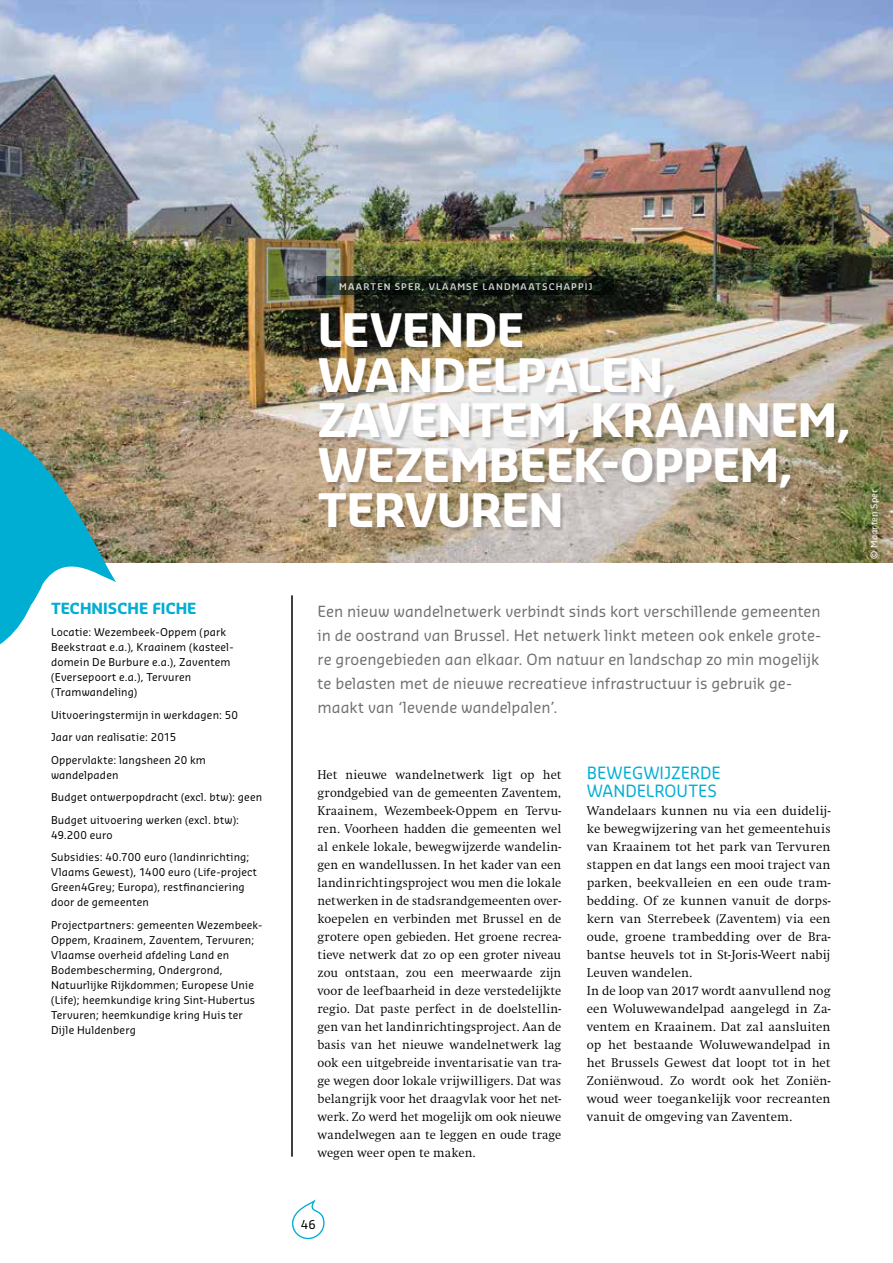
<style>
.page{position:relative;width:893px;height:1263px;background:#fff}
.page>*{position:absolute;margin:0;border:0;box-sizing:border-box;transform-origin:0 0}
.t1{font:700 45px/45px "Sansa Pro";letter-spacing:-.01em;color:#fff}
.t2{font:16.5px/18px "Sansa Pro";color:#00aed4}
.t3{font:15px/24px "Sansa Pro";color:#706f6f}
.t4{font:700 15px "Sansa Pro";letter-spacing:.005em;color:#00aed4}
.t5{font:300 13.2px/18px "Swift";letter-spacing:.005em;color:#000;text-align:justify}
.t6{font:12px "Sansa Pro";color:#000}
.t7{font:10.5px/15px "Sansa Pro";letter-spacing:.015em;color:#000}
.t8{font:600 9px "Sansa Pro";letter-spacing:.13em;color:#fff}
.t9{font:9px "Sansa Pro";letter-spacing:.02em;color:#fff}
</style>
<div class="page">
<svg style="left:292px;top:1201px;width:33px;height:39px"></svg>
<img style="left:0;top:0;width:893px;height:563px">
<hr style="left:291px;top:595px;width:2px;height:562px;background:#000">
<div style="left:319px;top:278px;width:533px;height:254px;background:#000;opacity:.2"></div>
<svg style="left:318px;top:277px;width:296px;height:18px;background:#121b13"></svg>
<svg style="left:0;top:407px;width:116px;height:238px"></svg>
<p class="t4" style="left:51px;top:598px;width:147px">TECHNISCHE FICHE</p>
<p class="t7" style="left:51px;top:625px;width:183px">Locatie: Wezembeek-Oppem (park<br>Beekstraat e.a.), Kraainem (kasteel&shy;domein De Burbure e.a.), Zaventem (Eversepoort e.a.), Tervuren (Tramwandeling)</p>
<p class="t7" style="left:51px;top:704px;width:188px;line-height:22.5px">Uitvoeringstermijn in werkdagen: 50<br>Jaar van realisatie: 2015<br>Oppervlakte: langsheen 20 km</p>
<p class="t7" style="left:51px;top:764px;width:213px;line-height:22.5px">wandelpaden<br>Budget ontwerpopdracht (excl. btw): geen<br>Budget uitvoering werken (excl. btw):</p>
<p class="t7" style="left:51px;top:824px;width:200px;line-height:22.5px">49.200 euro<br>Subsidies: 40.700 euro (landinrichting;</p>
<p class="t7" style="left:51px;top:865px;width:207px">Vlaams Gewest), 1400 euro (Life-project<br>Green4Grey; Europa), restfinanciering door de gemeenten</p>
<p class="t7" style="left:51px;top:917px;width:213px">Projectpartners: gemeenten Wezembeek-Oppem, Kraainem, Zaventem, Tervuren; Vlaamse overheid afdeling Land en Bodembescherming, Ondergrond, Natuurlijke Rijkdommen; Europese Unie (Life); heemkundige kring Sint-Hubertus Tervuren; heemkundige kring Huis ter Dijle Huldenberg</p>
<p class="t8" style="left:339px;top:280px;width:255px">MAARTEN SPER, VLAAMSE LANDMAATSCHAPPIJ</p>
<h1 class="t1" style="left:318px;top:307px;width:534px">LEVENDE<br>WANDELPALEN,<br>ZAVENTEM, KRAAINEM,<br>WEZEMBEEK-OPPEM,<br>TERVUREN</h1>
<p class="t3" style="left:317px;top:599px;width:505px">Een nieuw wandelnetwerk verbindt sinds kort verschillende gemeenten in de oostrand van Brussel. Het netwerk linkt meteen ook enkele grote&shy;re groengebieden aan elkaar. Om natuur en landschap zo min mogelijk te belasten met de nieuwe recreatieve infrastructuur is gebruik ge&shy;maakt van ‘levende wandelpalen’.</p>
<p class="t5" style="left:317px;top:766px;width:245px">Het nieuwe wandelnetwerk ligt op het grondgebied van de gemeenten Zaventem, Kraainem, Wezembeek-Oppem en Tervu&shy;ren. Voorheen hadden die gemeenten wel al enkele lokale, bewegwijzerde wandelin&shy;gen en wandellussen. In het kader van een landinrichtingsproject wou men die lokale netwerken in de stadsrandgemeenten over&shy;koepelen en verbinden met Brussel en de grotere open gebieden. Het groene recrea&shy;tieve netwerk dat zo op een groter niveau zou ontstaan, zou een meerwaarde zijn voor de leefbaarheid in deze verstedelijkte regio. Dat paste perfect in de doelstellin&shy;gen van het landinrichtingsproject. Aan de basis van het nieuwe wandelnetwerk lag ook een uitgebreide inventarisatie van tra&shy;ge wegen door lokale vrijwilligers. Dat was belangrijk voor het draagvlak voor het net&shy;werk. Zo werd het mogelijk om ook nieuwe wandelwegen aan te leggen en oude trage wegen weer open te maken.</p>
<p class="t2" style="left:587px;top:764px;width:136px">BEWEGWIJZERDE<br>WANDELROUTES</p>
<p class="t5" style="left:587px;top:802px;width:245px;text-align:left">Wandelaars kunnen nu via een duidelij&shy;ke bewegwijzering van het gemeentehuis van Kraainem tot het park van Tervuren stappen en dat langs een mooi traject van parken, beekvalleien en een oude tram&shy;bedding. Of ze kunnen vanuit de dorps&shy;kern van Sterrebeek (Zaventem) via een oude, groene trambedding over de Bra&shy;bantse heuvels tot in St-Joris-Weert nabij Leuven wandelen.<br>In de loop van 2017 wordt aanvullend nog een Woluwewandelpad aangelegd in Za&shy;ventem en Kraainem. Dat zal aansluiten op het bestaande Woluwewandelpad in het Brussels Gewest dat loopt tot in het Zoniënwoud. Zo wordt ook het Zoniën&shy;woud weer toegankelijk voor recreanten vanuit de omgeving van Zaventem.</p>
<p class="t9" style="left:868px;top:559px;width:71px;rotate:-90deg">© Maarten Sper</p>
<p class="t6" style="left:301px;top:1216px;width:17px">46</p>
</div>
